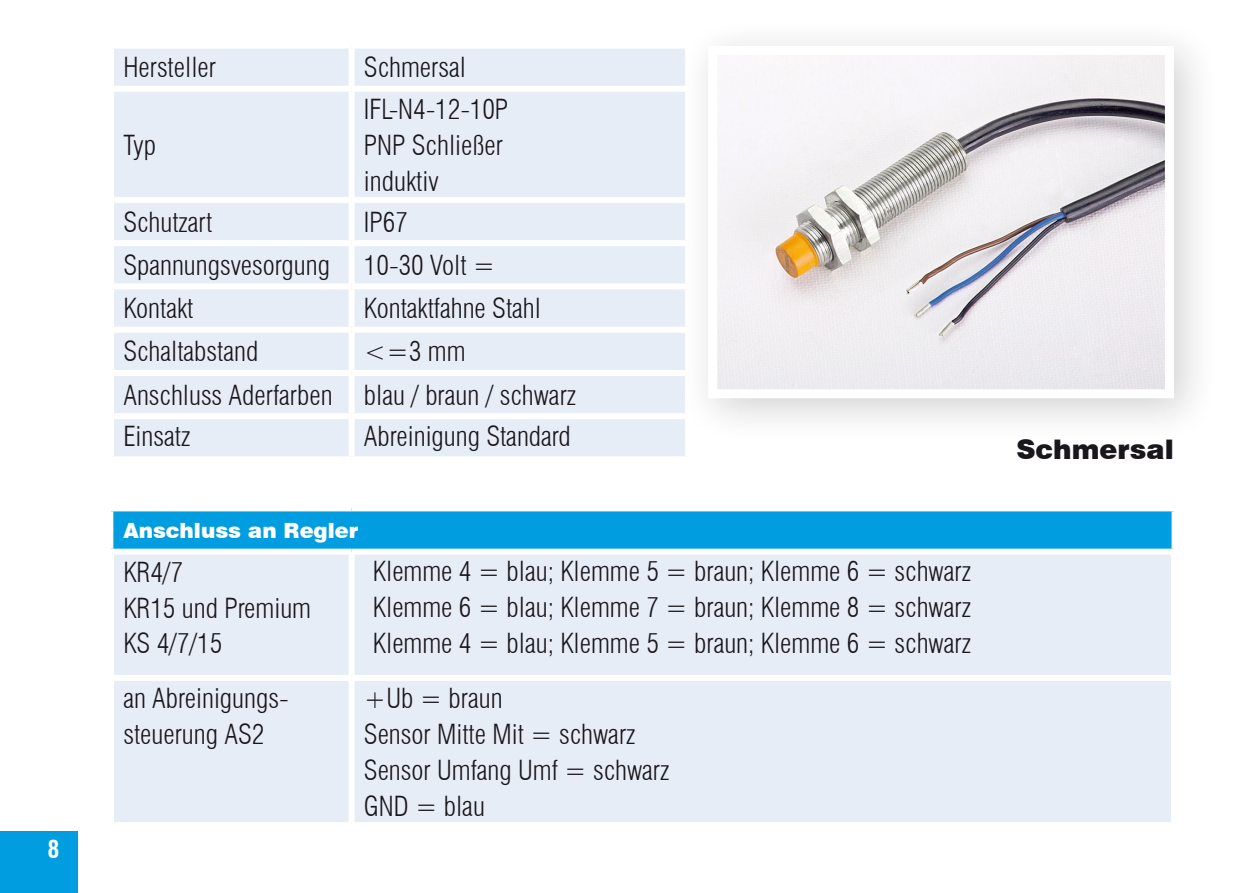
<style>
.page{position:relative;width:1259px;height:893px;background:#fff}
.page>*{position:absolute;margin:0;border:0;box-sizing:border-box;transform-origin:0 0}
.t1{font:300 condensed 27px/36px "Swiss 721 BT";color:#1a171c}
.t2{font:900 27px "Swiss 721 BT";color:#1a171c}
.t3{font:700 condensed 24px "Swiss 721 BT";color:#fff}
.t4{font:900 21px "Swiss 721 BT";color:#fff}
</style>
<div class="page">
<div style="left:0;top:831px;width:78px;height:62px;background:#009ee0"></div>
<div style="left:114px;top:49px;width:571px;height:407px;background:#e6edf6"></div>
<div style="left:349px;top:49px;width:6px;height:37px;background:#fff"></div>
<div style="left:108px;top:86px;width:244px;height:6px;background:#fff"></div>
<div style="left:352px;top:86px;width:339px;height:6px;background:#fff"></div>
<div style="left:349px;top:92px;width:6px;height:105px;background:#fff"></div>
<div style="left:108px;top:197px;width:244px;height:6px;background:#fff"></div>
<div style="left:352px;top:197px;width:339px;height:6px;background:#fff"></div>
<div style="left:349px;top:203px;width:6px;height:37px;background:#fff"></div>
<div style="left:108px;top:240px;width:244px;height:6px;background:#fff"></div>
<div style="left:352px;top:240px;width:339px;height:6px;background:#fff"></div>
<div style="left:349px;top:246px;width:6px;height:37px;background:#fff"></div>
<div style="left:108px;top:283px;width:244px;height:6px;background:#fff"></div>
<div style="left:352px;top:283px;width:339px;height:6px;background:#fff"></div>
<div style="left:349px;top:289px;width:6px;height:38px;background:#fff"></div>
<div style="left:108px;top:327px;width:244px;height:6px;background:#fff"></div>
<div style="left:352px;top:327px;width:339px;height:6px;background:#fff"></div>
<div style="left:349px;top:333px;width:6px;height:37px;background:#fff"></div>
<div style="left:349px;top:376px;width:6px;height:37px;background:#fff"></div>
<div style="left:108px;top:370px;width:244px;height:6px;background:#fff"></div>
<div style="left:352px;top:370px;width:339px;height:6px;background:#fff"></div>
<div style="left:108px;top:413px;width:244px;height:6px;background:#fff"></div>
<div style="left:352px;top:413px;width:339px;height:6px;background:#fff"></div>
<div style="left:349px;top:419px;width:6px;height:37px;background:#fff"></div>
<div style="left:679px;top:17px;width:540px;height:427px;background:#1a171c;opacity:.2"></div>
<svg style="left:703px;top:41px;width:475px;height:362px"></svg>
<div style="left:111px;top:508px;width:1063px;height:44px;background:#009ee0"></div>
<div style="left:114px;top:555px;width:1057px;height:267px;background:#e6edf6"></div>
<hr style="left:109px;top:511px;width:4px;height:38px;background:#fff">
<div style="left:1171px;top:511px;width:5px;height:38px;background:#fff"></div>
<div style="left:108px;top:549px;width:244px;height:6px;background:#fff"></div>
<div style="left:352px;top:549px;width:825px;height:6px;background:#fff"></div>
<div style="left:349px;top:555px;width:6px;height:120px;background:#fff"></div>
<div style="left:349px;top:681px;width:6px;height:141px;background:#fff"></div>
<div style="left:109px;top:505px;width:243px;height:6px;background:#fff"></div>
<div style="left:352px;top:505px;width:824px;height:6px;background:#fff"></div>
<div style="left:108px;top:675px;width:244px;height:6px;background:#fff"></div>
<div style="left:352px;top:675px;width:825px;height:6px;background:#fff"></div>
<p class="t3" style="left:47px;top:834px;width:13px">8</p>
<p class="t1" style="left:123px;top:50px;width:94px">Hersteller</p>
<p class="t1" style="left:364px;top:50px;width:103px">Schmersal</p>
<p class="t1" style="left:123px;top:127px;width:34px">Typ</p>
<p class="t1" style="left:364px;top:91px;width:146px">IFL-N4-12-10P<br>PNP Schließer induktiv</p>
<p class="t1" style="left:123px;top:204px;width:91px">Schutzart</p>
<p class="t1" style="left:364px;top:204px;width:46px">IP67</p>
<p class="t1" style="left:123px;top:247px;width:208px">Spannungsvesorgung</p>
<p class="t1" style="left:364px;top:247px;width:133px">10-30 Volt =</p>
<p class="t1" style="left:123px;top:290px;width:72px">Kontakt</p>
<p class="t1" style="left:364px;top:290px;width:179px">Kontaktfahne Stahl</p>
<p class="t1" style="left:123px;top:334px;width:136px">Schaltabstand</p>
<p class="t1" style="left:123px;top:330px;width:454px;line-height:42.3px;text-indent:240px">&lt;=3 mm<br>Anschluss Aderfarben blau / braun / schwarz<br>Einsatz</p>
<p class="t1" style="left:364px;top:418px;width:208px">Abreinigung Standard</p>
<p class="t4" style="left:123px;top:518px;width:237px">Anschluss an Regler</p>
<p class="t1" style="left:123px;top:554px;width:189px">KR4/7<br>KR15 und Premium<br>KS 4/7/15</p>
<p class="t1" style="left:373px;top:554px;width:599px;text-align:justify">Klemme 4 = blau; Klemme 5 = braun; Klemme 6 = schwarz Klemme 6 = blau; Klemme 7 = braun; Klemme 8 = schwarz Klemme 4 = blau; Klemme 5 = braun; Klemme 6 = schwarz</p>
<p class="t1" style="left:123px;top:680px;width:166px">an Abreinigungs&shy;steuerung AS2</p>
<p class="t1" style="left:364px;top:680px;width:307px">+Ub = braun<br>Sensor Mitte Mit = schwarz<br>Sensor Umfang Umf = schwarz<br>GND = blau</p>
<p class="t2" style="left:1016px;top:432px;width:159px">Schmersal</p>
</div>
